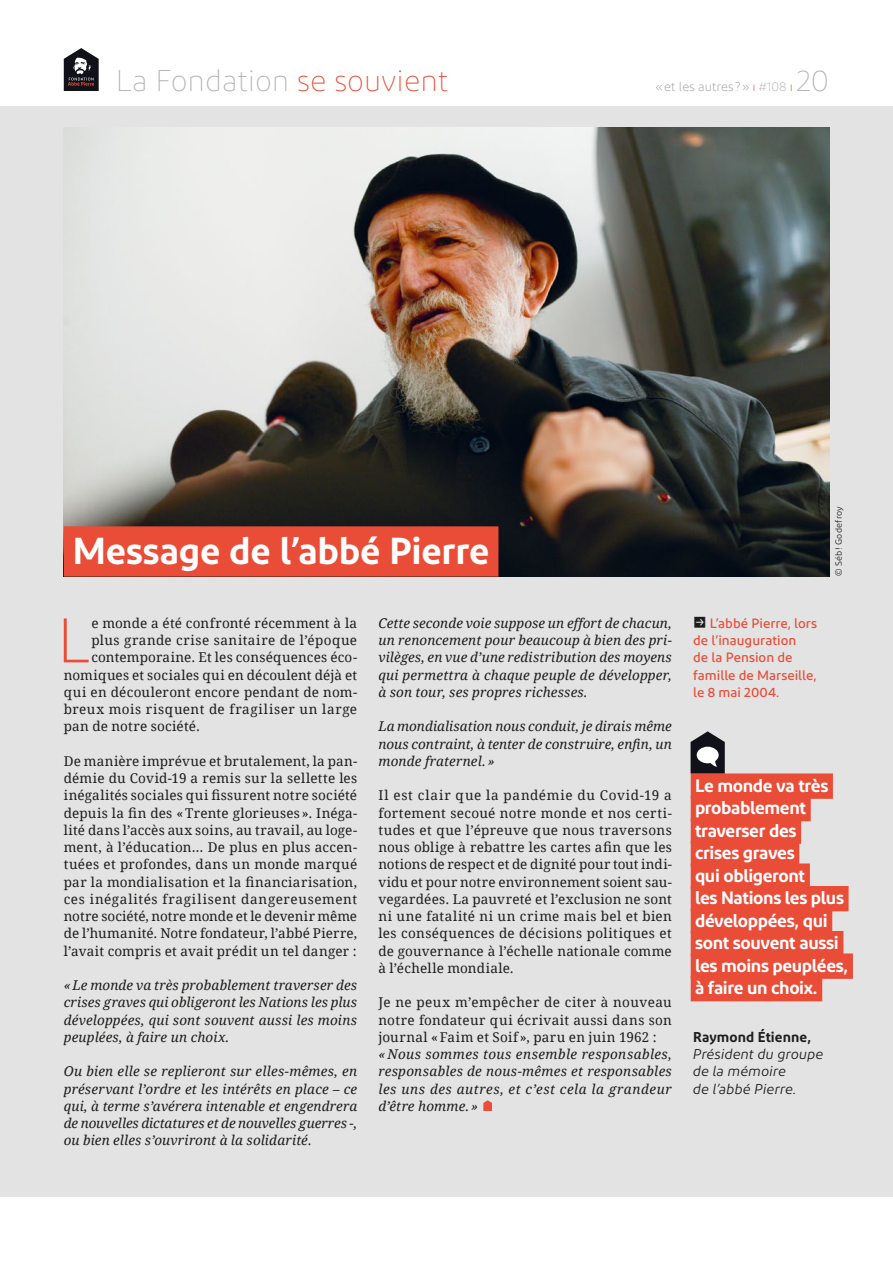
<style>
.page{position:relative;width:893px;height:1263px;background:#fff}
.page>*{position:absolute;margin:0;border:0;box-sizing:border-box;transform-origin:0 0}
.TEXTE_LETTRINE{font:300 62.85px "Diodrum";color:#e94d38}
.TITRE_ARTICLE_LONG{font:600 37.5px "Diodrum";letter-spacing:-.005em;color:#fff}
.t1{font:200 30px "Diodrum";color:#b3b2b2}
.VERBATIM{font:600 18px "Diodrum";letter-spacing:-.02em;color:#fff}
.TEXTE_DIODRUM{font:italic 14.25px "Diodrum";letter-spacing:.005em;color:#1d1d1b}
.TEXTE{font:600 14.25px "Diodrum";letter-spacing:.005em;color:#1d1d1b}
.TEXTE-2{font:13.5px/17.2px "Droid Serif";letter-spacing:.02em;color:#1d1d1b;text-align:justify}
.TEXTE-3{font:italic 13.5px/17.2px "Droid Serif";letter-spacing:.015em;color:#1d1d1b;text-align:justify}
.TEXTE_LETTRINE-2{font:13.5px "Droid Serif";letter-spacing:.015em;color:#1d1d1b}
.LEGENDE_D{font:500 13.5px/17.2px "Diodrum";color:#e94d38}
.TEXTE_LETTRINE-3{font:13.5px "Droid Serif";letter-spacing:.04em;color:#1d1d1b}
.TEXTE_LETTRINE-4{font:13.5px "Droid Serif";letter-spacing:.035em;color:#1d1d1b}
.t2{font:300 12.75px "Diodrum";color:#9d9d9c}
.COPYRIGHT{font:9px "Diodrum";letter-spacing:.025em;color:#1d1d1b}
.s1{color:#e94d38}
.s2{color:#b3b2b2}
.s3{font-family:"Button Bonus Square Negative";font-weight:400;color:#1d1d1b}
</style>
<div class="page">
<svg style="left:64px;top:48px;width:35px;height:43px"></svg>
<div style="left:0;top:106px;width:893px;height:1091px;background:#e3e3e3"></div>
<svg style="left:483px;top:1100px;width:9px;height:11px"></svg>
<div style="left:691px;top:773px;width:142px;height:26px;background:#e94d38"></div>
<div style="left:691px;top:796px;width:120px;height:25px;background:#e94d38"></div>
<div style="left:691px;top:818px;width:110px;height:26px;background:#e94d38"></div>
<div style="left:691px;top:841px;width:108px;height:25px;background:#e94d38"></div>
<div style="left:691px;top:863px;width:119px;height:26px;background:#e94d38"></div>
<div style="left:691px;top:886px;width:158px;height:25px;background:#e94d38"></div>
<div style="left:691px;top:908px;width:141px;height:26px;background:#e94d38"></div>
<div style="left:691px;top:931px;width:152px;height:25px;background:#e94d38"></div>
<div style="left:691px;top:953px;width:162px;height:26px;background:#e94d38"></div>
<div style="left:691px;top:976px;width:131px;height:25px;background:#e94d38"></div>
<svg style="left:691px;top:731px;width:34px;height:42px"></svg>
<img style="left:64px;top:128px;width:765px;height:448px">
<div style="left:64px;top:526px;width:434px;height:51px;background:#e94d38"></div>
<p class="t1" style="left:116px;top:63px;width:334px">La Fondation <span class="s1">se souvient</span></p>
<p class="TITRE_ARTICLE_LONG" style="left:73px;top:526px;width:418px">Message de l’abbé Pierre</p>
<p class="t2" style="left:656px;top:79px;width:139px">«et les autres ?» <span class="s1">ı</span> <span class="s2">#108</span> <span class="s1">ı</span></p>
<p class="t1" style="left:796px;top:63px;width:34px">20</p>
<p class="COPYRIGHT" style="left:833px;top:576px;width:72px;rotate:-90deg">© Séb! Godefroy</p>
<p class="TEXTE_LETTRINE" style="left:57px;top:603px;width:36px">L</p>
<p class="TEXTE_LETTRINE-2" style="left:91px;top:615px;width:267px">e monde a été confronté récemment à la</p>
<p class="TEXTE_LETTRINE-4" style="left:91px;top:632px;width:267px">plus grande crise sanitaire de l’époque</p>
<p class="TEXTE_LETTRINE-2" style="left:91px;top:650px;width:267px">contemporaine. Et les conséquences éco-</p>
<p class="TEXTE_LETTRINE-2" style="left:64px;top:667px;width:295px">nomiques et sociales qui en découlent déjà et</p>
<p class="TEXTE_LETTRINE-2" style="left:64px;top:684px;width:295px">qui en découleront encore pendant de nom-</p>
<p class="TEXTE_LETTRINE-3" style="left:64px;top:701px;width:295px">breux mois risquent de fragiliser un large</p>
<p class="TEXTE_LETTRINE-2" style="left:64px;top:719px;width:138px">pan de notre société.</p>
<p class="TEXTE-2" style="left:64px;top:753px;width:295px">De manière imprévue et brutalement, la pan&shy;démie du Covid-19 a remis sur la sellette les inégalités sociales qui fissurent notre société depuis la fin des «Trente glorieuses». Inéga&shy;lité dans l’accès aux soins, au travail, au loge&shy;ment, à l’éducation… De plus en plus accen&shy;tuées et profondes, dans un monde marqué par la mondialisation et la financiarisation, ces inégalités fragilisent dangereusement notre société, notre monde et le devenir même de l’humanité. Notre fondateur, l’abbé Pierre, l’avait compris et avait prédit un tel danger :</p>
<p class="TEXTE-3" style="left:64px;top:977px;width:295px">«Le monde va très probablement traverser des crises graves qui obligeront les Nations les plus développées, qui sont souvent aussi les moins peuplées, à faire un choix.</p>
<p class="TEXTE-3" style="left:64px;top:1063px;width:295px">Ou bien elle se replieront sur elles-mêmes, en préservant l’ordre et les intérêts en place – ce qui, à terme s’avérera intenable et engendrera de nouvelles dictatures et de nouvelles guerres -, ou bien elles s’ouvriront à la solidarité.</p>
<p class="TEXTE-3" style="left:378px;top:615px;width:295px">Cette seconde voie suppose un effort de chacun, un renoncement pour beaucoup à bien des pri&shy;vilèges, en vue d’une redistribution des moyens qui permettra à chaque peuple de développer, à son tour, ses propres richesses.</p>
<p class="TEXTE-3" style="left:378px;top:718px;width:295px">La mondialisation nous conduit, je dirais même nous contraint, à tenter de construire, enfin, un monde fraternel.»</p>
<p class="TEXTE-2" style="left:378px;top:787px;width:295px">Il est clair que la pandémie du Covid-19 a fortement secoué notre monde et nos certi&shy;tudes et que l’épreuve que nous traversons nous oblige à rebattre les cartes afin que les notions de respect et de dignité pour tout indi&shy;vidu et pour notre environnement soient sau&shy;vegardées. La pauvreté et l’exclusion ne sont ni une fatalité ni un crime mais bel et bien les conséquences de décisions politiques et de gouvernance à l’échelle nationale comme à l’échelle mondiale.</p>
<p class="TEXTE-2" style="left:378px;top:994px;width:295px">Je ne peux m’empêcher de citer à nouveau notre fondateur qui écrivait aussi dans son journal «Faim et Soif», paru en juin 1962 :</p>
<p class="TEXTE-3" style="left:378px;top:1046px;width:295px">« Nous sommes tous ensemble responsables, responsables de nous-mêmes et responsables les uns des autres, et c’est cela la grandeur d’être homme.»</p>
<p class="LEGENDE_D" style="left:693px;top:614px;width:125px"><span class="s3">P</span> L’abbé Pierre, lors de l’inauguration<br>de la Pension de famille de Marseille, le 8 mai 2004.</p>
<p class="VERBATIM" style="left:695px;top:774px;width:135px">Le monde va très</p>
<p class="VERBATIM" style="left:695px;top:796px;width:113px">probablement</p>
<p class="VERBATIM" style="left:695px;top:819px;width:103px">traverser des</p>
<p class="VERBATIM" style="left:695px;top:841px;width:101px">crises graves</p>
<p class="VERBATIM" style="left:695px;top:864px;width:112px">qui obligeront</p>
<p class="VERBATIM" style="left:695px;top:886px;width:150px">les Nations les plus</p>
<p class="VERBATIM" style="left:695px;top:909px;width:134px">développées, qui</p>
<p class="VERBATIM" style="left:695px;top:931px;width:145px">sont souvent aussi</p>
<p class="VERBATIM" style="left:695px;top:954px;width:155px">les moins peuplées,</p>
<p class="VERBATIM" style="left:695px;top:976px;width:124px">à faire un choix.</p>
<p class="TEXTE" style="left:693px;top:1028px;width:119px">Raymond Étienne,</p>
<p class="TEXTE_DIODRUM" style="left:693px;top:1045px;width:132px">Président du groupe</p>
<p class="TEXTE_DIODRUM" style="left:693px;top:1063px;width:95px">de la mémoire</p>
<p class="TEXTE_DIODRUM" style="left:693px;top:1080px;width:105px">de l’abbé Pierre.</p>
</div>
